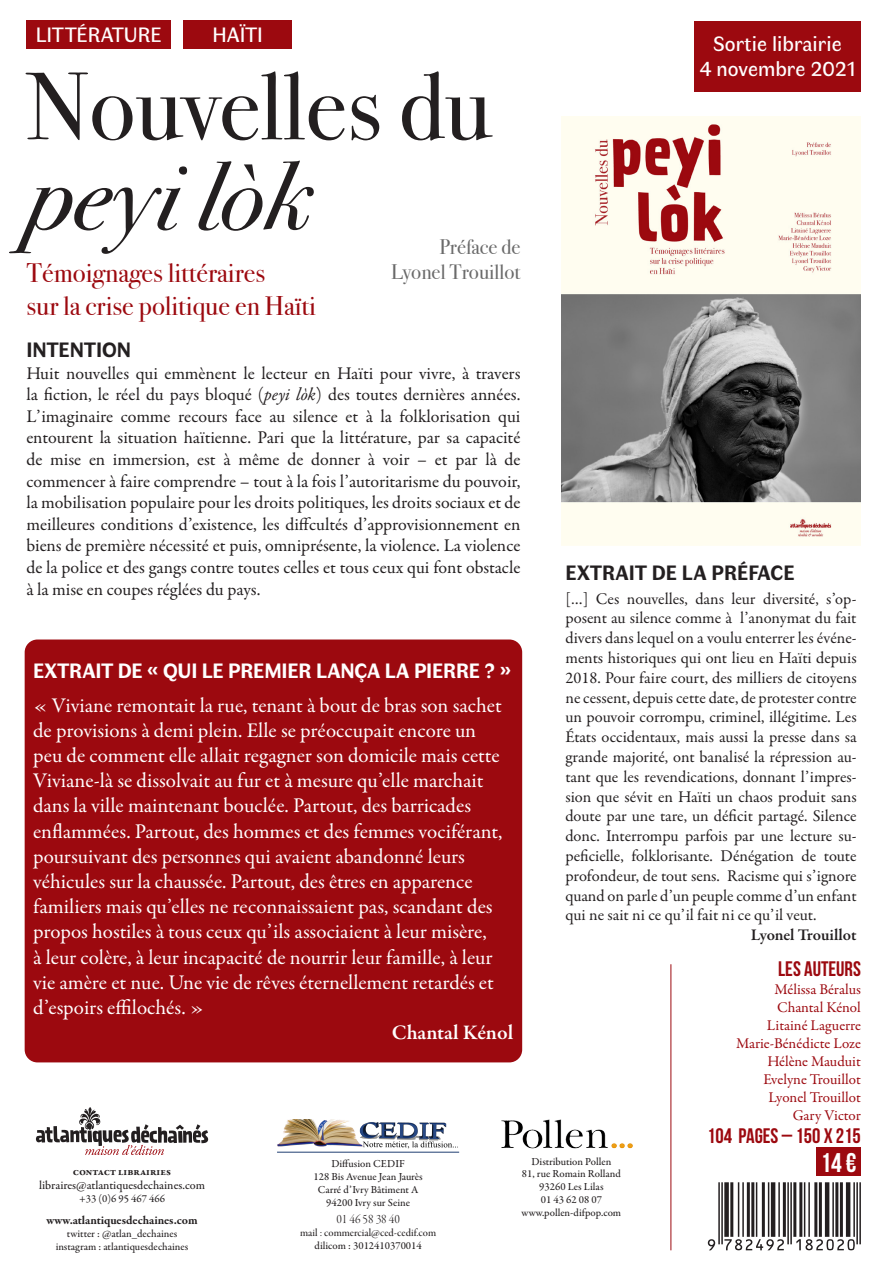
<style>
.page{position:relative;width:893px;height:1263px;background:#fff}
.page>*{position:absolute;margin:0;border:0;box-sizing:border-box;transform-origin:0 0}
.Heading_1{font:96px "Bodoni Svty Two ITCTT";color:#231f20}
.Heading_1-2{font:italic 96px "Bodoni Svty Two ITCTT";color:#231f20}
.t1{font:27px "Bodoni Svty Two OSITCTT";color:#9c090f}
.t2{font:700 27px "Bebas Neue";color:#fff}
.t3{font:21px/25.2px "Garamond Premr Pro";color:#fff}
.t4{font:21px "Faune Text";color:#fff}
.t5{font:700 21px "Faune Text";letter-spacing:-.01em;color:#fff}
.t6{font:700 21px "Faune Text";color:#231f20}
.t7{font:700 21px "Bebas Neue";color:#9c090f}
.t8{font:21px "Bodoni Svty Two OSITCTT";color:#6a6a6a}
.t9{font:600 21px "Garamond Premr Pro";color:#fff}
.t10{font:18px/21.6px "Garamond Premr Pro";color:#231f20;text-align:justify}
.t11{font:16.5px/19.8px "Garamond Premr Pro";color:#231f20;text-align:justify}
.t12{font:600 16.5px "Garamond Premr Pro";letter-spacing:-.005em;color:#231f20}
.t13{font:15px "Garamond Premr Pro";color:#9c090f}
.t14{font:13.5px "Garamond Premr Pro Lt Disp";color:#231f20}
.t15{font:500 12.15px "Garamond Premr Pro";color:#231f20}
.t16{font:700 12.15px "Garamond Premr Pro";color:#231f20}
.t17{font:500 10.8px "Garamond Premr Pro";color:#231f20}
.t18{font:10.8px "Garamond Premr Pro Med Subh";color:#231f20}
.t19{font:700 10.8px "Garamond Premr Pro";color:#231f20}
.s1{font-style:italic}
</style>
<div class="page">
<svg style="left:36px;top:1107px;width:172px;height:48px"></svg>
<img style="left:277px;top:1120px;width:183px;height:33px">
<img style="left:502px;top:1120px;width:131px;height:29px">
<div style="left:694px;top:21px;width:167px;height:70px;background:#9c090f"></div>
<div style="left:26px;top:21px;width:145px;height:28px;background:#9c090f"></div>
<div style="left:184px;top:21px;width:108px;height:28px;background:#9c090f"></div>
<img style="left:561px;top:116px;width:300px;height:430px">
<div style="left:816px;top:1147px;width:45px;height:29px;background:#9c090f"></div>
<svg style="left:708px;top:1182px;width:153px;height:68px"></svg>
<hr style="left:670px;top:964px;width:1px;height:286px;background:#9c090f">
<div style="left:25px;top:639px;width:497px;height:423px;background:#9c090f;border-radius:13px"></div>
<p class="t4" style="left:36px;top:22px;width:127px">LITTÉRATURE</p>
<p class="t4" style="left:212px;top:22px;width:52px">HAÏTI</p>
<p class="Heading_1" style="left:26px;top:28px;width:467px">Nouvelles du</p>
<p class="Heading_1-2" style="left:26px;top:113px;width:287px">peyi lòk</p>
<p class="t8" style="left:439px;top:234px;width:83px">Préface de</p>
<p class="t8" style="left:391px;top:260px;width:131px">Lyonel Trouillot</p>
<p class="t1" style="left:26px;top:257px;width:240px">Témoignages littéraires</p>
<p class="t1" style="left:26px;top:289px;width:291px">sur la crise politique en Haïti</p>
<p class="t6" style="left:26px;top:335px;width:106px">INTENTION</p>
<p class="t10" style="left:26px;top:363px;width:496px">Huit nouvelles qui emmènent le lecteur en Haïti pour vivre, à travers la fiction, le réel du pays bloqué (<span class="s1">peyi lòk</span>) des toutes dernières années.<br>L’imaginaire comme recours face au silence et à la folklorisation qui entourent la situation haïtienne. Pari que la littérature, par sa capacité de mise en immersion, est à même de donner à voir – et par là de commencer à faire comprendre – tout à la fois l’autoritarisme du pouvoir, la mobilisation populaire pour les droits politiques, les droits sociaux et de meilleures conditions d’existence, les diffcultés d’approvisionnement en biens de première nécessité et puis, omniprésente, la violence. La violence de la police et des gangs contre toutes celles et tous ceux qui font obstacle à la mise en coupes réglées du pays.</p>
<p class="t5" style="left:33px;top:656px;width:480px">EXTRAIT DE « QUI LE PREMIER LANÇA LA PIERRE ? »</p>
<p class="t3" style="left:33px;top:693px;width:471px">« Viviane remontait la rue, tenant à bout de bras son sachet de provisions à demi plein. Elle se préoccupait encore un peu de comment elle allait regagner son domicile mais cette Viviane-là se dissolvait au fur et à mesure qu’elle marchait dans la ville maintenant bouclée. Partout, des barricades enflammées. Partout, des hommes et des femmes vociférant, poursuivant des personnes qui avaient abandonné leurs véhicules sur la chaussée. Partout, des êtres en apparence familiers mais qu’elles ne reconnaissaient pas, scandant des propos hostiles à tous ceux qu’ils associaient à leur misère,<br>à leur colère, à leur incapacité de nourrir leur famille, à leur vie amère et nue. Une vie de rêves éternellement retardés et d’espoirs effilochés. »</p>
<p class="t9" style="left:392px;top:1020px;width:123px">Chantal Kénol</p>
<p class="t4" style="left:713px;top:30px;width:130px">Sortie librairie</p>
<p class="t4" style="left:699px;top:55px;width:157px">4 novembre 2021</p>
<p class="t6" style="left:565px;top:558px;width:231px">EXTRAIT DE LA PRÉFACE</p>
<p class="t11" style="left:565px;top:589px;width:293px">[…] Ces nouvelles, dans leur diversité, s’op&shy;posent au silence comme à l’anonymat du fait divers dans lequel on a voulu enterrer les événe&shy;ments historiques qui ont lieu en Haïti depuis 2018. Pour faire court, des milliers de citoyens ne cessent, depuis cette date, de protester contre un pouvoir corrompu, criminel, illégitime. Les États occidentaux, mais aussi la presse dans sa grande majorité, ont banalisé la répression au&shy;tant que les revendications, donnant l’impres&shy;sion que sévit en Haïti un chaos produit sans doute par une tare, un déficit partagé. Silence donc. Interrompu parfois par une lecture su&shy;peficielle, folklorisante. Dénégation de toute profondeur, de tout sens. Racisme qui s’ignore quand on parle d’un peuple comme d’un enfant qui ne sait ni ce qu’il fait ni ce qu’il veut.</p>
<p class="t12" style="left:751px;top:925px;width:107px">Lyonel Trouillot</p>
<p class="t7" style="left:778px;top:957px;width:84px">LES AUTEURS</p>
<p class="t13" style="left:774px;top:980px;width:88px">Mélissa Béralus</p>
<p class="t13" style="left:777px;top:998px;width:85px">Chantal Kénol</p>
<p class="t13" style="left:767px;top:1016px;width:95px">Litainé Laguerre</p>
<p class="t13" style="left:736px;top:1034px;width:126px">Marie-Bénédicte Loze</p>
<p class="t13" style="left:767px;top:1052px;width:95px">Hélène Mauduit</p>
<p class="t13" style="left:763px;top:1070px;width:99px">Evelyne Trouillot</p>
<p class="t13" style="left:768px;top:1088px;width:94px">Lyonel Trouillot</p>
<p class="t13" style="left:793px;top:1106px;width:70px">Gary Victor</p>
<p class="t19" style="left:73px;top:1165px;width:100px">contact librairies</p>
<p class="t15" style="left:39px;top:1178px;width:168px">libraires@atlantiquesdechaines.com</p>
<p class="t17" style="left:79px;top:1192px;width:87px">+33 (0)6 95 467 466</p>
<p class="t16" style="left:46px;top:1213px;width:153px">www.atlantiquesdechaines.com</p>
<p class="t17" style="left:67px;top:1227px;width:112px">twitter : @atlan_dechaines</p>
<p class="t17" style="left:56px;top:1240px;width:134px">instagram : atlantiquesdechaines</p>
<p class="t17" style="left:331px;top:1157px;width:75px">Diffusion CEDIF</p>
<p class="t17" style="left:313px;top:1170px;width:111px">128 Bis Avenue Jean Jaurès</p>
<p class="t17" style="left:318px;top:1183px;width:102px">Carré d’Ivry Bâtiment A</p>
<p class="t17" style="left:326px;top:1196px;width:85px">94200 Ivry sur Seine</p>
<p class="t14" style="left:336px;top:1211px;width:65px">01 46 58 38 40</p>
<p class="t18" style="left:300px;top:1226px;width:138px">mail : commercial@ced-cedif.com</p>
<p class="t17" style="left:314px;top:1238px;width:109px">dilicom : 3012410370014</p>
<p class="t17" style="left:531px;top:1154px;width:82px">Distribution Pollen</p>
<p class="t17" style="left:522px;top:1167px;width:101px">81, rue Romain Rolland</p>
<p class="t17" style="left:539px;top:1180px;width:66px">93260 Les Lilas</p>
<p class="t17" style="left:541px;top:1193px;width:63px">01 43 62 08 07</p>
<p class="t17" style="left:522px;top:1206px;width:101px">www.pollen-difpop.com</p>
<p class="t7" style="left:707px;top:1124px;width:155px">104 PAGES – 150 X 215</p>
<p class="t2" style="left:820px;top:1148px;width:38px">14 €</p>
</div>
